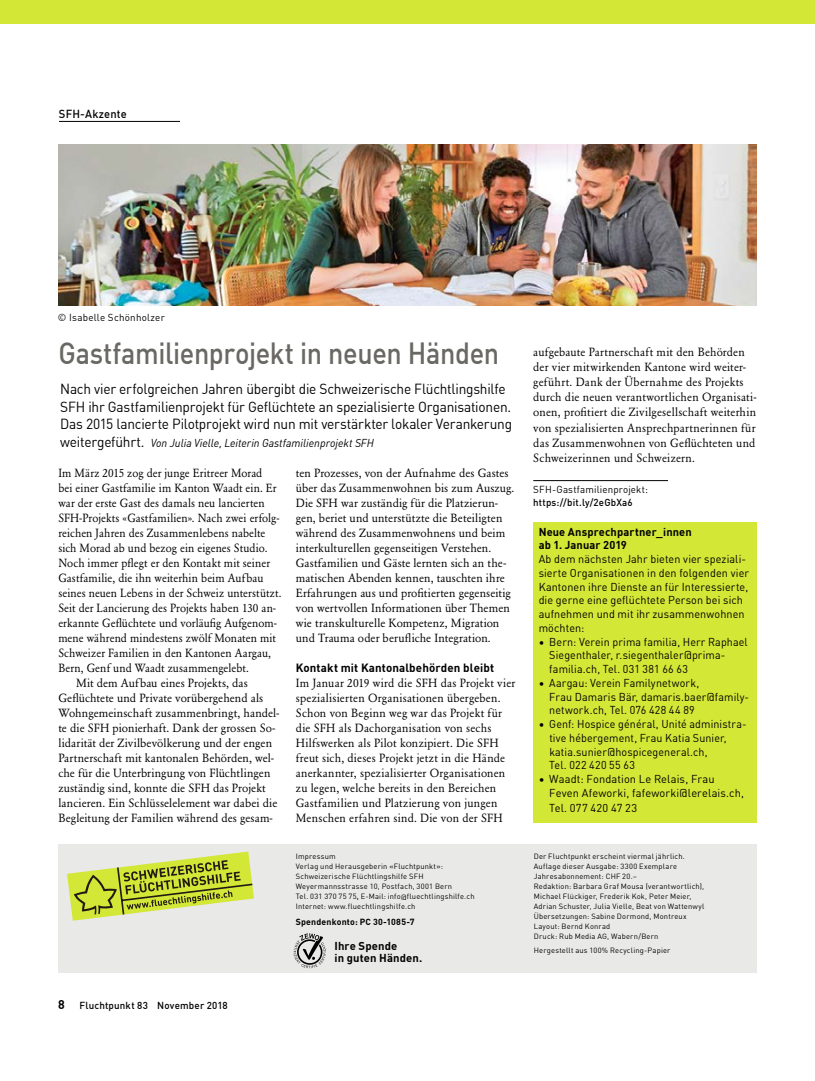
<style>
.page{position:relative;width:815px;height:1081px;background:#fff}
.page>*{position:absolute;margin:0;border:0;box-sizing:border-box;transform-origin:0 0}
.t1{font:500 30px "DIN Offc";letter-spacing:-.015em;color:#6a6864;scale:.9 1}
.t2{font:14.38px/17.5px "DIN Offc";letter-spacing:-.015em;color:#000;scale:.95 1}
.t3{font:11.75px/15px "Garamond BE Pro";letter-spacing:.01em;color:#000}
.t4{font:11.75px "Garamond BE Pro";letter-spacing:.01em;color:#000;scale:.95 1}
.t5{font:700 11.75px "DIN Offc";letter-spacing:.01em;color:#000}
.t6{font:500 11.5px "DIN Offc";letter-spacing:.01em;color:#000}
.t7{font:11.25px/13.8px "DIN Offc";letter-spacing:.01em;color:#000;scale:.95 1}
.t8{font:11.25px/13.8px "DIN Offc";letter-spacing:.01em;color:#000;scale:.96 1}
.t9{font:11.25px/13.8px "DIN Offc";letter-spacing:.01em;color:#000}
.t10{font:700 11.25px/12.5px "DIN Offc";letter-spacing:.015em;color:#000}
.t11{font:italic 11.25px "DIN Offc";color:#000;scale:.96 1}
.t12{font:500 10px "DIN Offc";letter-spacing:.015em;color:#000}
.t13{font:10px "DIN Offc";letter-spacing:.025em;color:#000}
.t14{font:700 8.75px "DIN Offc";letter-spacing:.025em;color:#000}
.t15{font:7.5px/10px "DIN Offc";letter-spacing:.025em;color:#000}
.s1{font-style:normal;font-size:14.38px}
.s2{font-weight:700;font-size:12.5px}
.s3{font-weight:500}
</style>
<div class="page">
<hr style="left:533px;top:480px;width:135px;height:1px;background:#000">
<div style="left:0;top:0;width:815px;height:23px;background:#d3e736"></div>
<div style="left:58px;top:843px;width:699px;height:129px;background:#e9e9e8"></div>
<svg style="left:294px;top:933px;width:32px;height:35px"></svg>
<hr style="left:59px;top:121px;width:121px;height:1px;background:#000">
<img style="left:58px;top:144px;width:699px;height:161px">
<div style="left:533px;top:522px;width:224px;height:300px;background:#d3e736"></div>
<svg style="left:67px;top:851px;width:187px;height:69px"></svg>
<p class="t6" style="left:59px;top:106px;width:69px">SFH-Akzente</p>
<p class="t13" style="left:58px;top:311px;width:108px">© Isabelle Schönholzer</p>
<h1 class="t1" style="left:58px;top:334px;width:491px">Gastfamilienprojekt in neuen Händen</h1>
<p class="t2" style="left:60px;top:380px;width:477px">Nach vier erfolgreichen Jahren übergibt die Schweizerische Flüchtlingshilfe<br>SFH ihr Gastfamilienprojekt für Geflüchtete an spezialisierte Organisationen.<br>Das 2015 lancierte Pilotprojekt wird nun mit verstärkter lokaler Verankerung</p>
<p class="t11" style="left:60px;top:435px;width:328px"><span class="s1">weitergeführt.</span> Von Julia Vielle, Leiterin Gastfamilienprojekt SFH</p>
<p class="t4" style="left:58px;top:465px;width:216px">Im März 2015 zog der junge Eritreer Morad</p>
<p class="t4" style="left:58px;top:480px;width:231px">bei einer Gastfamilie im Kanton Waadt ein. Er</p>
<p class="t4" style="left:58px;top:495px;width:219px">war der erste Gast des damals neu lancierten</p>
<p class="t4" style="left:58px;top:510px;width:234px">SFH-Projekts «Gastfamilien». Nach zwei erfolg-</p>
<p class="t4" style="left:58px;top:525px;width:220px">reichen Jahren des Zusammenlebens nabelte</p>
<p class="t4" style="left:58px;top:540px;width:222px">sich Morad ab und bezog ein eigenes Studio.</p>
<p class="t4" style="left:58px;top:555px;width:224px">Noch immer pflegt er den Kontakt mit seiner</p>
<p class="t4" style="left:58px;top:570px;width:217px">Gastfamilie, die ihn weiterhin beim Aufbau</p>
<p class="t4" style="left:58px;top:585px;width:237px">seines neuen Lebens in der Schweiz unterstützt.</p>
<p class="t4" style="left:58px;top:600px;width:231px">Seit der Lancierung des Projekts haben 130 an-</p>
<p class="t4" style="left:58px;top:615px;width:232px">erkannte Geflüchtete und vorläufig Aufgenom-</p>
<p class="t4" style="left:58px;top:630px;width:231px">mene während mindestens zwölf Monaten mit</p>
<p class="t4" style="left:58px;top:645px;width:225px">Schweizer Familien in den Kantonen Aargau,</p>
<p class="t4" style="left:58px;top:660px;width:202px">Bern, Genf und Waadt zusammengelebt.</p>
<p class="t3" style="left:76px;top:675px;width:173px">Mit dem Aufbau eines Projekts, das</p>
<p class="t3" style="left:58px;top:690px;width:207px">Geflüchtete und Private vorübergehend als</p>
<p class="t3" style="left:58px;top:705px;width:223px">Wohngemeinschaft zusammenbringt, handel-</p>
<p class="t3" style="left:58px;top:720px;width:219px">te die SFH pionierhaft. Dank der grossen So-</p>
<p class="t3" style="left:58px;top:735px;width:215px">lidarität der Zivilbevölkerung und der engen</p>
<p class="t3" style="left:58px;top:750px;width:217px">Partnerschaft mit kantonalen Behörden, wel-</p>
<p class="t3" style="left:58px;top:765px;width:214px">che für die Unterbringung von Flüchtlingen</p>
<p class="t3" style="left:58px;top:781px;width:209px">zuständig sind, konnte die SFH das Projekt</p>
<p class="t3" style="left:58px;top:796px;width:220px">lancieren. Ein Schlüsselelement war dabei die</p>
<p class="t3" style="left:58px;top:811px;width:216px">Begleitung der Familien während des gesam-</p>
<p class="t12" style="left:58px;top:999px;width:171px"><span class="s2">8</span> Fluchtpunkt 83 November 2018</p>
<p class="t3" style="left:296px;top:465px;width:220px">ten Prozesses, von der Aufnahme des Gastes über das Zusammenwohnen bis zum Auszug.<br>Die SFH war zuständig für die Platzierun&shy;gen, beriet und unterstützte die Beteiligten während des Zusammenwohnens und beim interkulturellen gegenseitigen Verstehen.<br>Gastfamilien und Gäste lernten sich an the&shy;matischen Abenden kennen, tauschten ihre Erfahrungen aus und profitierten gegenseitig von wertvollen Informationen über Themen wie transkulturelle Kompetenz, Migration und Trauma oder berufliche Integration.</p>
<p class="t5" style="left:296px;top:660px;width:200px">Kontakt mit Kantonalbehörden bleibt</p>
<p class="t3" style="left:296px;top:675px;width:221px">Im Januar 2019 wird die SFH das Projekt vier spezialisierten Organisationen übergeben.<br>Schon von Beginn weg war das Projekt für die SFH als Dachorganisation von sechs Hilfswerken als Pilot konzipiert. Die SFH freut sich, dieses Projekt jetzt in die Hände anerkannter, spezialisierter Organisationen zu legen, welche bereits in den Bereichen Gastfamilien und Platzierung von jungen Menschen erfahren sind. Die von der SFH</p>
<p class="t15" style="left:296px;top:851px;width:180px">Impressum<br>Verlag und Herausgeberin «Fluchtpunkt»:<br>Schweizerische Flüchtlingshilfe SFH Weyermannsstrasse 10, Postfach, 3001 Bern<br>Tel. 031 370 75 75<span class="s3">,</span> E-Mail: info@fluechtlingshilfe.ch Internet: www.fluechtlingshilfe.ch</p>
<p class="t14" style="left:296px;top:916px;width:120px">Spendenkonto: PC 30-1085-7</p>
<p class="t10" style="left:335px;top:939px;width:89px">Ihre Spende<br>in guten Händen.</p>
<p class="t3" style="left:533px;top:345px;width:225px">aufgebaute Partnerschaft mit den Behörden der vier mitwirkenden Kantone wird weiter&shy;geführt. Dank der Übernahme des Projekts durch die neuen verantwortlichen Organisati&shy;onen, profitiert die Zivilgesellschaft weiterhin von spezialisierten Ansprechpartnerinnen für das Zusammenwohnen von Geflüchteten und Schweizerinnen und Schweizern.</p>
<p class="t13" style="left:533px;top:483px;width:116px">SFH-Gastfamilienprojekt:</p>
<p class="t12" style="left:533px;top:496px;width:101px">https://bit.ly/2eGbXa6</p>
<p class="t10" style="left:539px;top:525px;width:155px;line-height:13.8px">Neue Ansprechpartner_innen ab 1. Januar 2019</p>
<p class="t8" style="left:539px;top:552px;width:221px">Ab dem nächsten Jahr bieten vier speziali&shy;sierte Organisationen in den folgenden vier Kantonen ihre Dienste an für Interessierte, die gerne eine geflüchtete Person bei sich aufnehmen und mit ihr zusammenwohnen möchten:</p>
<p class="t7" style="left:549px;top:635px;width:210px;text-indent:-11px">• Bern: Verein prima familia, Herr Raphael<br>Siegenthaler, r.siegenthaler@prima&shy;familia.ch, Tel. 031 381 66 63</p>
<p class="t7" style="left:549px;top:676px;width:212px;text-indent:-11px">• Aargau: Verein Familynetwork,<br>Frau Damaris Bär, damaris.baer@family&shy;network.ch, Tel. 076 428 44 89</p>
<p class="t7" style="left:549px;top:717px;width:209px;text-indent:-11px">• Genf: Hospice général, Unité administra&shy;tive hébergement, Frau Katia Sunier, katia.sunier@hospicegeneral.ch,<br>Tel. 022 420 55 63</p>
<p class="t9" style="left:549px;top:772px;width:196px;text-indent:-11px">• Waadt: Fondation Le Relais, Frau<br>Feven Afeworki, fafeworki@lerelais.ch,</p>
<p class="t9" style="left:549px;top:801px;width:89px">Tel. 077 420 47 23</p>
<p class="t15" style="left:534px;top:851px;width:172px">Der Fluchtpunkt erscheint viermal jährlich.<br>Auflage dieser Ausgabe: 3300 Exemplare Jahresabonnement: CHF 20.–<br>Redaktion: Barbara Graf Mousa (verantwortlich), Michael Flückiger, Frederik Kok, Peter Meier, Adrian Schuster, Julia Vielle, Beat von Wattenwyl Übersetzungen: Sabine Dormond, Montreux Layout: Bernd Konrad<br>Druck: Rub Media AG, Wabern/Bern</p>
<p class="t15" style="left:534px;top:945px;width:138px">Hergestellt aus 100% Recycling-Papier</p>
</div>
